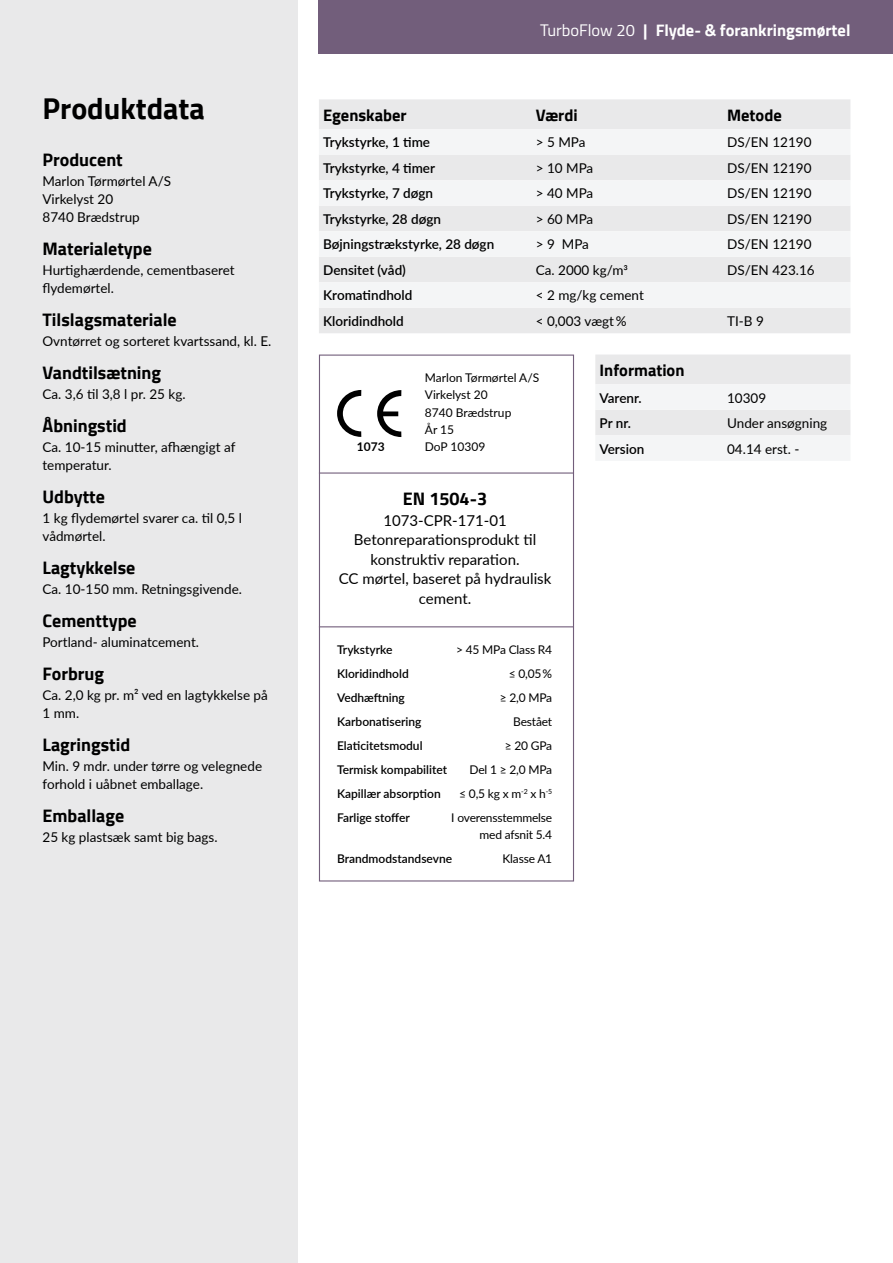
<style>
.page{position:relative;width:893px;height:1263px;background:#fff}
.page>*{position:absolute;margin:0;border:0;box-sizing:border-box;transform-origin:0 0}
.t1{font:700 30px "Cairo";color:#000}
.t2{font:700 18px "Cairo";color:#000}
.t3{font:700 16.5px "Cairo";color:#fff}
.t4{font:700 16.5px "Cairo";color:#000}
.t5{font:15px/19.5px "Lato";color:#000;text-align:center}
.t6{font:13.5px/18px "Lato";color:#000}
.t7{font:600 13.5px "Lato";color:#000}
.t8{font:12px/24.2px "Lato";letter-spacing:-.015em;color:#000;text-align:right}
.t9{font:600 12px/24.2px "Lato";color:#000}
.t10{font:700 12px "Lato";color:#000}
.s1{font-weight:400}
</style>
<div class="page">
<div style="left:0;top:0;width:298px;height:1263px;background:#e9e9ea"></div>
<div style="left:319px;top:0;width:574px;height:53px;background:#725e7b"></div>
<svg style="left:595px;top:354px;width:255px;height:106px"></svg>
<div style="left:319px;top:99px;width:531px;height:234px;background:#e9e9ea"></div>
<svg style="left:319px;top:129px;width:531px;height:179px;fill:#f4f5f6"></svg>
<div style="left:319px;top:354px;width:255px;height:527px;border:1px solid #725e7b"></div>
<svg style="left:337px;top:390px;width:24px;height:47px"></svg>
<svg style="left:377px;top:390px;width:24px;height:47px"></svg>
<hr style="left:319px;top:472px;width:254px;height:2px;background:#725e7b">
<hr style="left:319px;top:626px;width:254px;height:1px;background:#725e7b">
<h1 class="t1" style="left:43px;top:91px;width:164px">Produktdata</h1>
<h2 class="t2" style="left:43px;top:149px;width:82px">Producent</h2>
<p class="t6" style="left:43px;top:172px;width:130px">Marlon Tørmørtel A/S<br>Virkelyst 20<br>8740 Brædstrup</p>
<h2 class="t2" style="left:43px;top:238px;width:111px">Materialetype</h2>
<p class="t6" style="left:43px;top:261px;width:194px">Hurtighærdende, cementbaseret flydemørtel.</p>
<h2 class="t2" style="left:43px;top:309px;width:136px">Tilslagsmateriale</h2>
<p class="t6" style="left:43px;top:332px;width:230px">Ovntørret og sorteret kvartssand, kl. E.</p>
<h2 class="t2" style="left:43px;top:362px;width:120px">Vandtilsætning</h2>
<p class="t6" style="left:43px;top:385px;width:145px">Ca. 3,6 til 3,8 l pr. 25 kg.</p>
<h2 class="t2" style="left:43px;top:415px;width:86px">Åbningstid</h2>
<p class="t6" style="left:43px;top:438px;width:194px">Ca. 10-15 minutter, afhængigt af temperatur.</p>
<h2 class="t2" style="left:43px;top:486px;width:64px">Udbytte</h2>
<p class="t6" style="left:43px;top:509px;width:201px">1 kg flydemørtel svarer ca. til 0,5 l vådmørtel.</p>
<h2 class="t2" style="left:43px;top:557px;width:94px">Lagtykkelse</h2>
<p class="t6" style="left:43px;top:580px;width:201px">Ca. 10-150 mm. Retningsgivende.</p>
<h2 class="t2" style="left:43px;top:610px;width:96px">Cementtype</h2>
<p class="t6" style="left:43px;top:633px;width:158px">Portland- aluminatcement.</p>
<h2 class="t2" style="left:43px;top:663px;width:63px">Forbrug</h2>
<p class="t6" style="left:43px;top:686px;width:227px">Ca. 2,0 kg pr. m² ved en lagtykkelse på<br>1 mm.</p>
<h2 class="t2" style="left:43px;top:734px;width:89px">Lagringstid</h2>
<p class="t6" style="left:43px;top:757px;width:221px">Min. 9 mdr. under tørre og velegnede forhold i uåbnet emballage.</p>
<h2 class="t2" style="left:43px;top:805px;width:83px">Emballage</h2>
<p class="t6" style="left:43px;top:828px;width:177px">25 kg plastsæk samt big bags.</p>
<p class="t3" style="left:540px;top:21px;width:312px"><span class="s1">TurboFlow 20</span> | Flyde- &amp; forankringsmørtel</p>
<p class="t4" style="left:323px;top:106px;width:85px">Egenskaber</p>
<p class="t4" style="left:536px;top:106px;width:43px">Værdi</p>
<p class="t4" style="left:727px;top:106px;width:56px">Metode</p>
<p class="t7" style="left:323px;top:133px;width:108px">Trykstyrke, 1 time</p>
<p class="t6" style="left:536px;top:133px;width:51px">&gt; 5 MPa</p>
<p class="t6" style="left:727px;top:133px;width:86px">DS/EN 12190</p>
<p class="t7" style="left:323px;top:158px;width:113px">Trykstyrke, 4 timer</p>
<p class="t6" style="left:536px;top:158px;width:59px">&gt; 10 MPa</p>
<p class="t6" style="left:727px;top:158px;width:86px">DS/EN 12190</p>
<p class="t7" style="left:323px;top:184px;width:111px">Trykstyrke, 7 døgn</p>
<p class="t6" style="left:536px;top:184px;width:59px">&gt; 40 MPa</p>
<p class="t6" style="left:727px;top:184px;width:86px">DS/EN 12190</p>
<p class="t7" style="left:323px;top:209px;width:119px">Trykstyrke, 28 døgn</p>
<p class="t6" style="left:536px;top:209px;width:59px">&gt; 60 MPa</p>
<p class="t6" style="left:727px;top:209px;width:86px">DS/EN 12190</p>
<p class="t7" style="left:323px;top:235px;width:173px">Bøjningstrækstyrke, 28 døgn</p>
<p class="t6" style="left:536px;top:235px;width:55px">&gt; 9 MPa</p>
<p class="t6" style="left:727px;top:235px;width:86px">DS/EN 12190</p>
<p class="t7" style="left:323px;top:260px;width:84px">Densitet (våd)</p>
<p class="t6" style="left:536px;top:260px;width:94px">Ca. 2000 kg/m3</p>
<p class="t6" style="left:727px;top:260px;width:89px">DS/EN 423.16</p>
<p class="t7" style="left:323px;top:286px;width:91px">Kromatindhold</p>
<p class="t6" style="left:536px;top:286px;width:110px">&lt; 2 mg/kg cement</p>
<p class="t7" style="left:323px;top:311px;width:82px">Kloridindhold</p>
<p class="t6" style="left:536px;top:311px;width:92px">&lt; 0,003 vægt %</p>
<p class="t6" style="left:727px;top:311px;width:38px">TI-B 9</p>
<p class="t10" style="left:357px;top:438px;width:29px">1073</p>
<p class="t8" style="left:425px;top:369px;width:116px;line-height:17.2px;text-align:left">Marlon Tørmørtel A/S<br>Virkelyst 20<br>8740 Brædstrup<br>År 15<br>DoP 10309</p>
<h2 class="t2" style="left:403px;top:488px;width:86px">EN 1504-3</h2>
<p class="t5" style="left:339px;top:510px;width:214px">1073-CPR-171-01<br>Betonreparationsprodukt til konstruktiv reparation.<br>CC mørtel, baseret på hydraulisk cement.</p>
<p class="t8" style="left:451px;top:636px;width:102px">&gt; 45 MPa Class R4 ≤ 0,05 %<br>≥ 2,0 MPa<br>Bestået<br>≥ 20 GPa<br>Del 1 ≥ 2,0 MPa<br>≤ 0,5 kg x m<sup>-2</sup> x h<sup>-5<br></sup>I overensstemmelse</p>
<p class="t8" style="left:480px;top:822px;width:74px">med afsnit 5.4<br>Klasse A1</p>
<p class="t9" style="left:337px;top:637px;width:112px">Trykstyrke<br>Kloridindhold<br>Vedhæftning<br>Karbonatisering<br>Elaticitetsmodul<br>Termisk kompabilitet<br>Kapillær absorption<br>Farlige stoffer</p>
<p class="t9" style="left:337px;top:846px;width:117px">Brandmodstandsevne</p>
<p class="t4" style="left:600px;top:361px;width:86px">Information</p>
<p class="t7" style="left:600px;top:388px;width:44px">Varenr.</p>
<p class="t6" style="left:727px;top:388px;width:41px">10309</p>
<p class="t7" style="left:600px;top:413px;width:33px">Pr nr.</p>
<p class="t6" style="left:727px;top:413px;width:102px">Under ansøgning</p>
<p class="t7" style="left:600px;top:439px;width:46px">Version</p>
<p class="t6" style="left:727px;top:439px;width:74px">04.14 erst. -</p>
</div>
